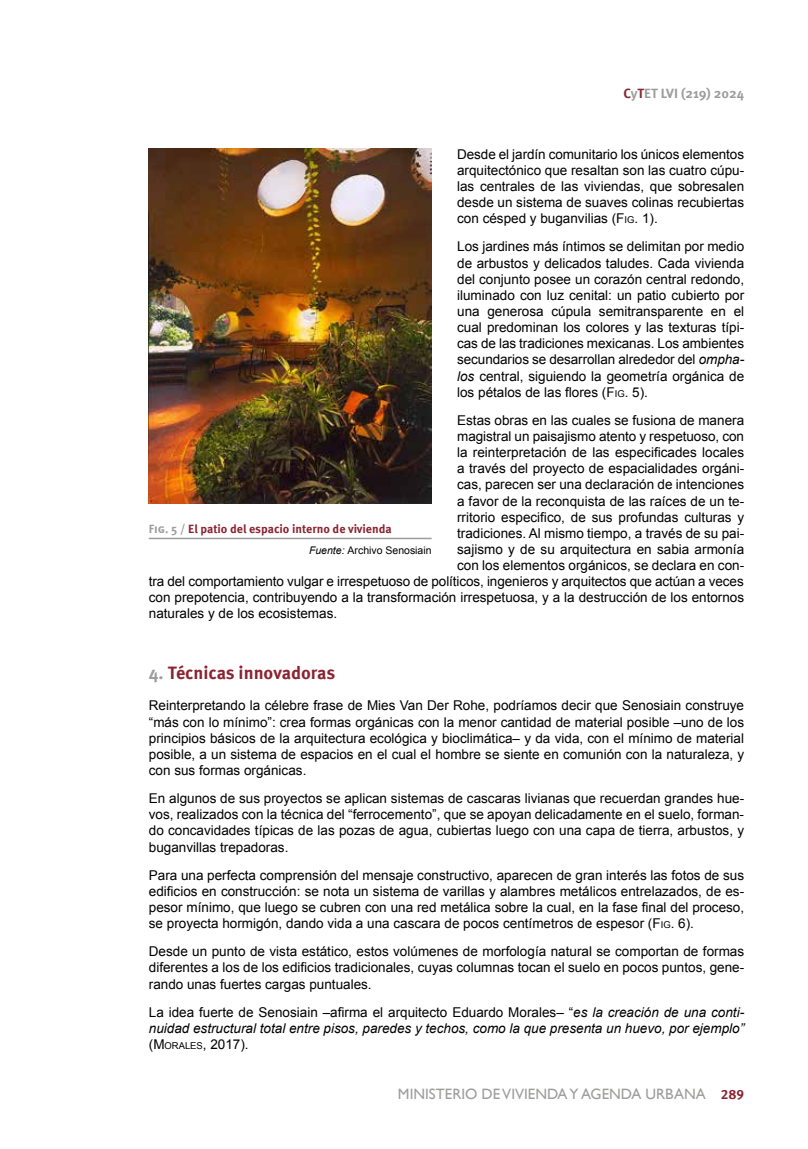
<style>
.page{position:relative;width:808px;height:1149px;background:#fff}
.page>*{position:absolute;margin:0;border:0;box-sizing:border-box;transform-origin:0 0}
.t1{font:700 18px "Meta Pro";color:#8a2432}
.t2{font:15px "Gill Sans";color:#9d9d9c}
.t3{font:13.5px/16px "Arial";color:#000;text-align:justify}
.t4{font:italic 13.5px/16.2px "Arial";color:#000;text-align:justify}
.t5{font:700 13.5px "Meta Pro";color:#9d9d9c}
.t6{font:700 12px "Meta Pro";color:#8a2432}
.t7{font:10.5px "Arial";color:#000}
.s1{color:#8a2432}
.s2{font-style:inherit}
.s3{font-size:9.45px}
.s4{font-style:italic}
.s5{color:#9d9d9c}
.s6{font-style:normal}
.s7{font-style:normal;font-size:9.45px}
.s8{font-family:"Meta Pro";font-weight:700;font-size:13.5px;color:#8a2432}
</style>
<div class="page">
<img style="left:149px;top:149px;width:283px;height:354px">
<hr style="left:149px;top:537px;width:283px;height:2px;background:#9d9d9c">
<p class="t5" style="left:623px;top:83px;width:122px"><span class="s1">C</span>y<span class="s1">T</span>ET LVI (219) 2024</p>
<p class="t3" style="left:457px;top:146px;width:289px">Desde el jardín comunitario los únicos elementos arquitectónico que resaltan son las cuatro cúpu&shy;las centrales de las viviendas, que sobresalen desde un sistema de suaves colinas recubiertas con césped y buganvilias (<span class="s2">F</span><span class="s3">IG</span><span class="s2">.</span> 1).</p>
<p class="t3" style="left:457px;top:239px;width:289px">Los jardines más íntimos se delimitan por medio de arbustos y delicados taludes. Cada vivienda del conjunto posee un corazón central redondo, iluminado con luz cenital: un patio cubierto por una generosa cúpula semitransparente en el cual predominan los colores y las texturas típi&shy;cas de las tradiciones mexicanas. Los ambientes secundarios se desarrollan alrededor del <span class="s4">ompha&shy;los</span> central, siguiendo la geometría orgánica de los pétalos de las flores (<span class="s2">F</span><span class="s3">IG</span><span class="s2">.</span> 5).</p>
<p class="t3" style="left:457px;top:412px;width:288px">Estas obras en las cuales se fusiona de manera</p>
<p class="t3" style="left:457px;top:428px;width:288px">magistral un paisajismo atento y respetuoso, con</p>
<p class="t3" style="left:457px;top:444px;width:288px">la reinterpretación de las especificades locales</p>
<p class="t3" style="left:457px;top:460px;width:289px">a través del proyecto de espacialidades orgáni-</p>
<p class="t3" style="left:457px;top:476px;width:288px">cas, parecen ser una declaración de intenciones</p>
<p class="t3" style="left:457px;top:492px;width:289px">a favor de la reconquista de las raíces de un te-</p>
<p class="t3" style="left:457px;top:509px;width:289px">rritorio especifico, de sus profundas culturas y</p>
<p class="t3" style="left:457px;top:525px;width:289px">tradiciones. Al mismo tiempo, a través de su pai-</p>
<p class="t3" style="left:457px;top:541px;width:288px">sajismo y de su arquitectura en sabia armonía</p>
<p class="t3" style="left:457px;top:557px;width:288px">con los elementos orgánicos, se declara en con-</p>
<p class="t3" style="left:149px;top:573px;width:596px">tra del comportamiento vulgar e irrespetuoso de políticos, ingenieros y arquitectos que actúan a veces</p>
<p class="t3" style="left:149px;top:589px;width:597px">con prepotencia, contribuyendo a la transformación irrespetuosa, y a la destrucción de los entornos</p>
<p class="t3" style="left:149px;top:605px;width:190px">naturales y de los ecosistemas.</p>
<p class="t6" style="left:149px;top:519px;width:244px"><span class="s5">Fig. 5 /</span> El patio del espacio interno de vivienda</p>
<p class="t7" style="left:309px;top:543px;width:124px"><span class="s4">Fuente:</span> Archivo Senosiain</p>
<h1 class="t1" style="left:149px;top:659px;width:188px"><span class="s5">4.</span> Técnicas innovadoras</h1>
<p class="t3" style="left:149px;top:697px;width:597px">Reinterpretando la célebre frase de Mies Van Der Rohe, podríamos decir que Senosiain construye “más con lo mínimo”: crea formas orgánicas con la menor cantidad de material posible –uno de los principios básicos de la arquitectura ecológica y bioclimática– y da vida, con el mínimo de material posible, a un sistema de espacios en el cual el hombre se siente en comunión con la naturaleza, y con sus formas orgánicas.</p>
<p class="t3" style="left:149px;top:790px;width:597px">En algunos de sus proyectos se aplican sistemas de cascaras livianas que recuerdan grandes hue&shy;vos, realizados con la técnica del “ferrocemento”, que se apoyan delicadamente en el suelo, forman&shy;do concavidades típicas de las pozas de agua, cubiertas luego con una capa de tierra, arbustos, y buganvillas trepadoras.</p>
<p class="t3" style="left:149px;top:866px;width:597px">Para una perfecta comprensión del mensaje constructivo, aparecen de gran interés las fotos de sus edificios en construcción: se nota un sistema de varillas y alambres metálicos entrelazados, de es&shy;pesor mínimo, que luego se cubren con una red metálica sobre la cual, en la fase final del proceso, se proyecta hormigón, dando vida a una cascara de pocos centímetros de espesor (<span class="s2">F</span><span class="s3">IG</span><span class="s2">.</span> 6).</p>
<p class="t3" style="left:149px;top:943px;width:597px">Desde un punto de vista estático, estos volúmenes de morfología natural se comportan de formas diferentes a los de los edificios tradicionales, cuyas columnas tocan el suelo en pocos puntos, gene&shy;rando unas fuertes cargas puntuales.</p>
<p class="t4" style="left:149px;top:1003px;width:597px"><span class="s6">La idea fuerte de Senosiain –afirma el arquitecto Eduardo Morales– “</span>es la creación de una conti&shy;nuidad estructural total entre pisos, paredes y techos, como la que presenta un huevo, por ejemplo” <span class="s6">(</span><span class="s6">M</span><span class="s7">ORALES</span><span class="s6">, 2017).</span></p>
<p class="t2" style="left:398px;top:1084px;width:348px">MINISTERIO DE VIVIENDA Y AGENDA URBANA <span class="s8">289</span></p>
</div>
